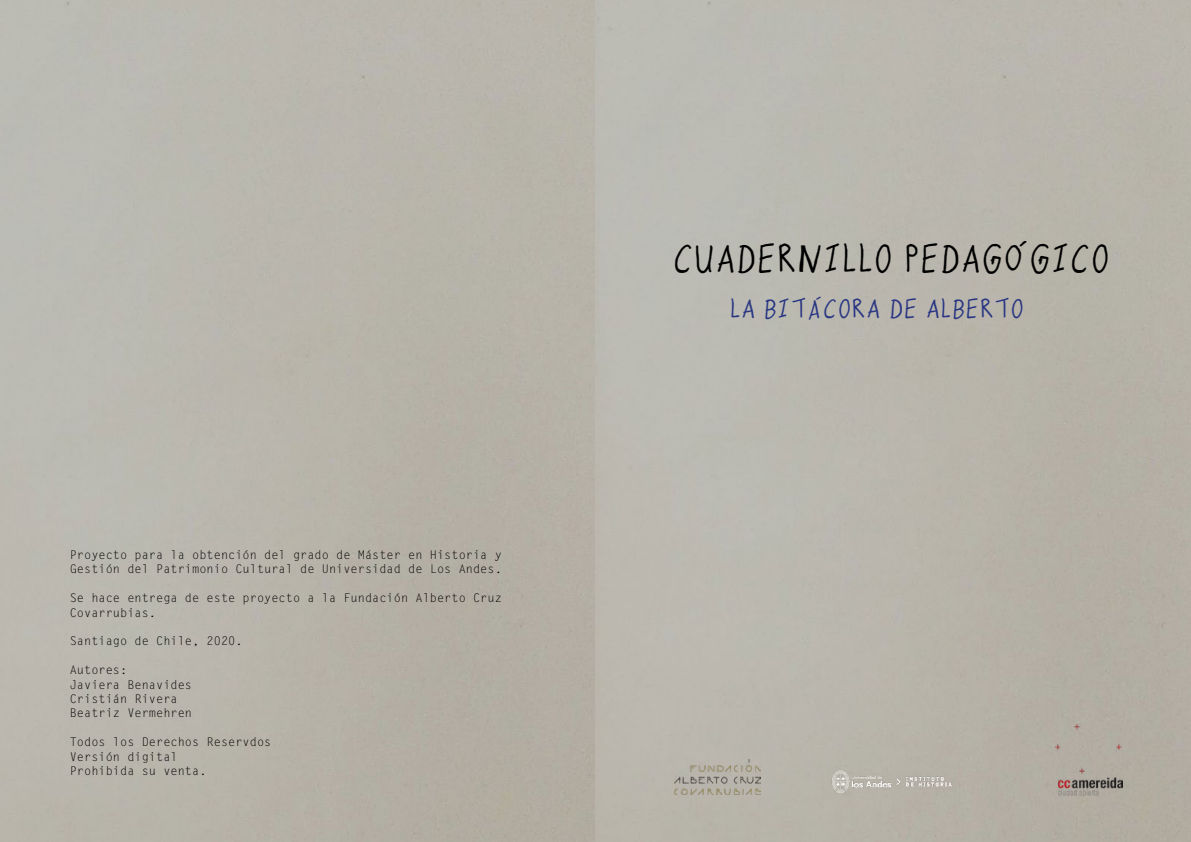
<style>
.page{position:relative;width:1191px;height:842px;background:#fff}
.page>*{position:absolute;margin:0;border:0;box-sizing:border-box;transform-origin:0 0}
.t1{font:45px "Hecho A Mano";color:#000}
.t2{font:30.3px "Hecho A Mano";color:#283583;scale:1.06 1}
.t3{font:12px/14.4px "Letter Gothic Std";color:#000}
</style>
<div class="page">
<img style="left:674px;top:760px;width:87px;height:35px">
<img style="left:828px;top:754px;width:127px;height:41px">
<img style="left:1055px;top:724px;width:68px;height:76px">
<p class="t3" style="left:70px;top:548px;width:434px">Proyecto para la obtención del grado de Máster en Historia y<br>Gestión del Patrimonio Cultural de Universidad de Los Andes.</p>
<p class="t3" style="left:70px;top:591px;width:434px">Se hace entrega de este proyecto a la Fundación Alberto Cruz<br>Covarrubias.</p>
<p class="t3" style="left:70px;top:634px;width:174px">Santiago de Chile, 2020.</p>
<p class="t3" style="left:70px;top:663px;width:124px">Autores:<br>Javiera Benavides<br>Cristián Rivera<br>Beatriz Vermehren</p>
<p class="t3" style="left:70px;top:735px;width:203px">Todos los Derechos Reservdos<br>Versión digital<br>Prohibida su venta.</p>
<h1 class="t1" style="left:673px;top:241px;width:438px">CUADERNILLO PEDAGÓGICO</h1>
<h2 class="t2" style="left:729px;top:297px;width:279px">LA BITÁCORA DE ALBERTO</h2>
</div>
